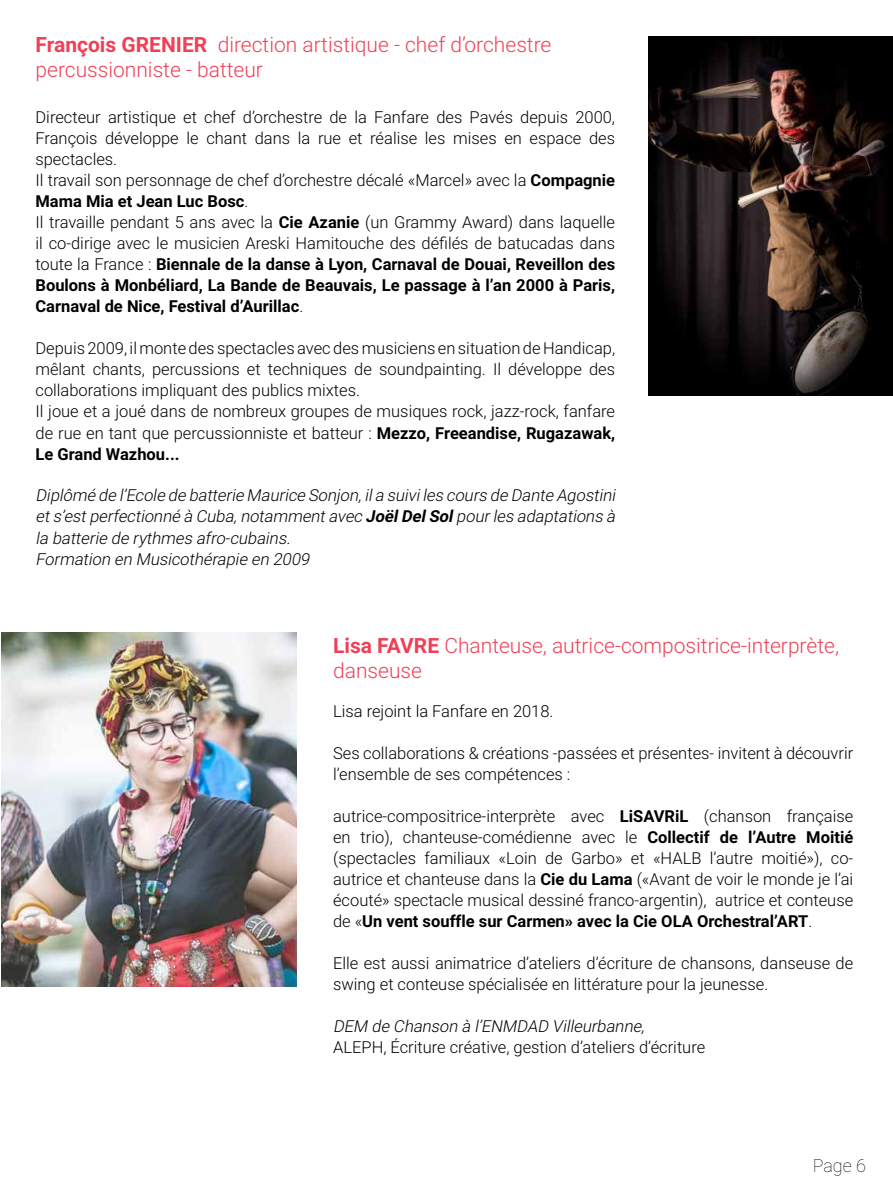
<style>
.page{position:relative;width:893px;height:1191px;background:#fff}
.page>*{position:absolute;margin:0;border:0;box-sizing:border-box;transform-origin:0 0}
.t1{font:300 21px/25.2px "Roboto";color:#ef4056}
.t2{font:100 18px "Roboto";color:#000}
.t3{font:300 16.5px/21px "Roboto";color:#000}
.t4{font:italic 300 16.5px/21px "Roboto";color:#000}
.s1{font-weight:700}
</style>
<div class="page">
<img style="left:1px;top:632px;width:296px;height:354px">
<img style="left:649px;top:36px;width:244px;height:360px">
<p class="t1" style="left:36px;top:31px;width:517px"><span class="s1">François GRENIER</span> direction artistique - chef d’orchestre percussionniste - batteur</p>
<p class="t3" style="left:36px;top:106px;width:581px">Directeur artistique et chef d’orchestre de la Fanfare des Pavés depuis 2000, François développe le chant dans la rue et réalise les mises en espace des spectacles.<br>Il travail son personnage de chef d’orchestre décalé «Marcel» avec la <span class="s1">Compagnie Mama Mia et Jean Luc Bosc</span>.<br>Il travaille pendant 5 ans avec la <span class="s1">Cie Azanie</span> (un Grammy Award) dans laquelle il co-dirige avec le musicien Areski Hamitouche des défilés de batucadas dans toute la France : <span class="s1">Biennale de la danse à Lyon, Carnaval de Douai, Reveillon des Boulons à Monbéliard, La Bande de Beauvais, Le passage à l’an 2000 à Paris, Carnaval de Nice, Festival d’Aurillac</span>.</p>
<p class="t3" style="left:36px;top:337px;width:581px">Depuis 2009, il monte des spectacles avec des musiciens en situation de Handicap, mêlant chants, percussions et techniques de soundpainting. Il développe des collaborations impliquant des publics mixtes.<br>Il joue et a joué dans de nombreux groupes de musiques rock, jazz-rock, fanfare de rue en tant que percussionniste et batteur : <span class="s1">Mezzo, Freeandise, Rugazawak, Le Grand Wazhou...</span></p>
<p class="t4" style="left:35px;top:484px;width:585px">Diplômé de l’Ecole de batterie Maurice Sonjon,ila suiviles cours de Dante Agostini ets’estperfectionné à Cuba,notammentavec <span class="s1">JoëlDelSol</span>pourles adaptations à la batterie de rythmes afro-cubains.<br>Formation en Musicothérapie en 2009</p>
<p class="t1" style="left:333px;top:632px;width:507px"><span class="s1">Lisa FAVRE</span> Chanteuse, autrice-compositrice-interprète, danseuse</p>
<p class="t3" style="left:333px;top:700px;width:222px">Lisa rejoint la Fanfare en 2018.</p>
<p class="t3" style="left:333px;top:742px;width:522px">Ses collaborations &amp; créations -passées et présentes- invitent à découvrir l’ensemble de ses compétences :</p>
<p class="t3" style="left:333px;top:805px;width:522px;text-align:justify">autrice-compositrice-interprète avec <span class="s1">LiSAVRiL</span> (chanson française en trio), chanteuse-comédienne avec le <span class="s1">Collectif de l’Autre Moitié </span>(spectacles familiaux «Loin de Garbo» et «HALB l’autre moitié»), co&shy;autrice et chanteuse dans la <span class="s1">Cie du Lama</span> («Avant de voir le monde je l’ai écouté» spectacle musical dessiné franco-argentin), autrice et conteuse de «<span class="s1">Un vent souffle sur Carmen» avec la Cie OLA Orchestral’ART</span>.</p>
<p class="t3" style="left:333px;top:952px;width:522px">Elle est aussi animatrice d’ateliers d’écriture de chansons, danseuse de swing et conteuse spécialisée en littérature pour la jeunesse.</p>
<p class="t4" style="left:333px;top:1015px;width:317px">DEM de Chanson à l’ENMDAD Villeurbanne,</p>
<p class="t3" style="left:333px;top:1036px;width:374px">ALEPH, Écriture créative, gestion d’ateliers d’écriture</p>
<p class="t2" style="left:813px;top:1153px;width:55px">Page 6</p>
</div>
